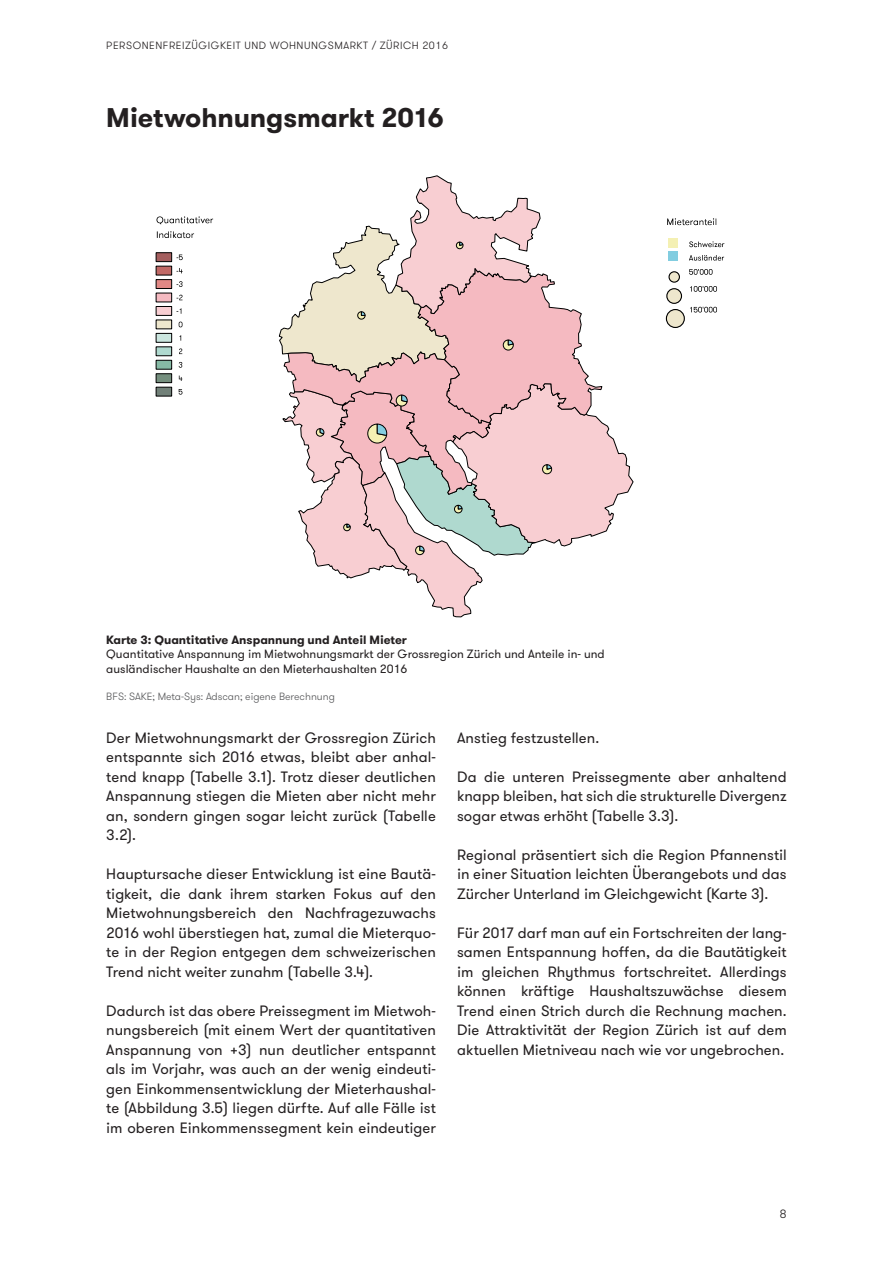
<style>
.page{position:relative;width:893px;height:1263px;background:#fff}
.page>*{position:absolute;margin:0;border:0;box-sizing:border-box;transform-origin:0 0}
.Titel{font:700 27px "GT Walsheim";letter-spacing:-.005em;color:#231f20}
.Lauftext{font:15px/19.5px "GT Walsheim";letter-spacing:.005em;color:#231f20;text-align:justify}
.Bildlegende{font:12px/14.4px "GT Walsheim";color:#231f20}
.Bildlegende-2{font:700 12px "GT Walsheim";color:#231f20}
.t1{font:300 12px "GT Walsheim";color:#231f20}
.t2{font:300 10.5px "GT Walsheim";letter-spacing:.05em;color:#231f20}
.Bildquelle{font:300 10.5px "GT Walsheim";color:#57585a}
</style>
<div class="page">
<svg style="left:279px;top:175px;width:355px;height:442px"></svg>
<div style="left:156px;top:252px;width:16px;height:10px;background:#a45e5e;border:1px solid #000"></div>
<svg style="left:176px;top:255px;width:7px;height:5px"></svg>
<div style="left:156px;top:266px;width:16px;height:9px;background:#c16966"></div>
<svg style="left:176px;top:268px;width:7px;height:5px"></svg>
<div style="left:156px;top:279px;width:16px;height:10px;background:#e18885;border:1px solid #000"></div>
<svg style="left:176px;top:281px;width:7px;height:6px"></svg>
<div style="left:156px;top:293px;width:16px;height:9px;background:#f5bac1"></div>
<svg style="left:176px;top:295px;width:7px;height:5px"></svg>
<div style="left:156px;top:306px;width:16px;height:10px;background:#f8ced2;border:1px solid #000"></div>
<div style="left:156px;top:320px;width:16px;height:9px;background:#eee7cd"></div>
<svg style="left:179px;top:322px;width:3px;height:5px"></svg>
<div style="left:156px;top:333px;width:16px;height:10px;background:#cbe6df;border:1px solid #000"></div>
<div style="left:156px;top:347px;width:16px;height:9px;background:#afd9cf;border:1px solid #000"></div>
<svg style="left:179px;top:348px;width:3px;height:6px"></svg>
<div style="left:156px;top:360px;width:16px;height:9px;background:#86baa5;border:1px solid #000"></div>
<svg style="left:179px;top:362px;width:3px;height:6px"></svg>
<div style="left:156px;top:373px;width:16px;height:10px;background:#758f7e;border:1px solid #000"></div>
<svg style="left:179px;top:376px;width:3px;height:5px"></svg>
<div style="left:156px;top:387px;width:16px;height:9px;background:#718078;border:1px solid #000"></div>
<svg style="left:179px;top:389px;width:3px;height:6px"></svg>
<svg style="left:156px;top:216px;width:57px;height:8px"></svg>
<svg style="left:157px;top:231px;width:37px;height:7px"></svg>
<svg style="left:689px;top:241px;width:35px;height:6px"></svg>
<svg style="left:669px;top:238px;width:9px;height:23px"></svg>
<svg style="left:689px;top:255px;width:35px;height:6px"></svg>
<svg style="left:669px;top:272px;width:10px;height:10px"></svg>
<div style="left:668px;top:271px;width:12px;height:12px;border:1px solid #000;border-radius:50%"></div>
<svg style="left:689px;top:269px;width:23px;height:6px"></svg>
<div style="left:667px;top:289px;width:14px;height:14px;background:#eee7cd;border-radius:50%"></div>
<div style="left:666px;top:288px;width:16px;height:16px;border:1px solid #000;border-radius:50%"></div>
<svg style="left:690px;top:286px;width:27px;height:6px"></svg>
<div style="left:666px;top:309px;width:18px;height:18px;background:#eee7cd;border-radius:50%"></div>
<div style="left:666px;top:309px;width:19px;height:19px;border:1px solid #000;border-radius:50%"></div>
<svg style="left:690px;top:307px;width:27px;height:6px"></svg>
<svg style="left:667px;top:218px;width:49px;height:7px"></svg>
<p class="t2" style="left:106px;top:38px;width:343px">PERSONENFREIZÜGIGKEIT UND WOHNUNGSMARKT / ZÜRICH 2016</p>
<p class="Titel" style="left:106px;top:100px;width:339px">Mietwohnungsmarkt 2016</p>
<p class="Bildlegende-2" style="left:106px;top:632px;width:302px">Karte 3: Quantitative Anspannung und Anteil Mieter</p>
<p class="Bildlegende" style="left:106px;top:647px;width:500px">Quantitative Anspannung im Mietwohnungsmarkt der Grossregion Zürich und Anteile in- und ausländischer Haushalte an den Mieterhaushalten 2016</p>
<p class="Bildquelle" style="left:106px;top:689px;width:230px">BFS: SAKE; Meta-Sys: Adscan; eigene Berechnung</p>
<p class="Lauftext" style="left:106px;top:728px;width:331px">Der Mietwohnungsmarkt der Grossregion Zürich entspannte sich 2016 etwas, bleibt aber anhal&shy;tend knapp (Tabelle 3.1). Trotz dieser deutlichen Anspannung stiegen die Mieten aber nicht mehr an, sondern gingen sogar leicht zurück (Tabelle 3.2).</p>
<p class="Lauftext" style="left:106px;top:864px;width:331px">Hauptursache dieser Entwicklung ist eine Bautä&shy;tigkeit, die dank ihrem starken Fokus auf den Mietwohnungsbereich den Nachfragezuwachs 2016 wohl überstiegen hat, zumal die Mieterquo&shy;te in der Region entgegen dem schweizerischen Trend nicht weiter zunahm (Tabelle 3.4).</p>
<p class="Lauftext" style="left:106px;top:1001px;width:331px">Dadurch ist das obere Preissegment im Mietwoh&shy;nungsbereich (mit einem Wert der quantitativen Anspannung von +3) nun deutlicher entspannt als im Vorjahr, was auch an der wenig eindeuti&shy;gen Einkommensentwicklung der Mieterhaushal&shy;te (Abbildung 3.5) liegen dürfte. Auf alle Fälle ist im oberen Einkommenssegment kein eindeutiger</p>
<p class="Lauftext" style="left:457px;top:728px;width:144px">Anstieg festzustellen.</p>
<p class="Lauftext" style="left:457px;top:767px;width:331px">Da die unteren Preissegmente aber anhaltend knapp bleiben, hat sich die strukturelle Divergenz sogar etwas erhöht (Tabelle 3.3).</p>
<p class="Lauftext" style="left:457px;top:845px;width:331px">Regional präsentiert sich die Region Pfannenstil in einer Situation leichten Überangebots und das Zürcher Unterland im Gleichgewicht (Karte 3).</p>
<p class="Lauftext" style="left:457px;top:923px;width:331px">Für 2017 darf man auf ein Fortschreiten der lang&shy;samen Entspannung hoffen, da die Bautätigkeit im gleichen Rhythmus fortschreitet. Allerdings können kräftige Haushaltszuwächse diesem Trend einen Strich durch die Rechnung machen.<br>Die Attraktivität der Region Zürich ist auf dem aktuellen Mietniveau nach wie vor ungebrochen.</p>
<p class="t1" style="left:780px;top:1206px;width:8px">8</p>
</div>
